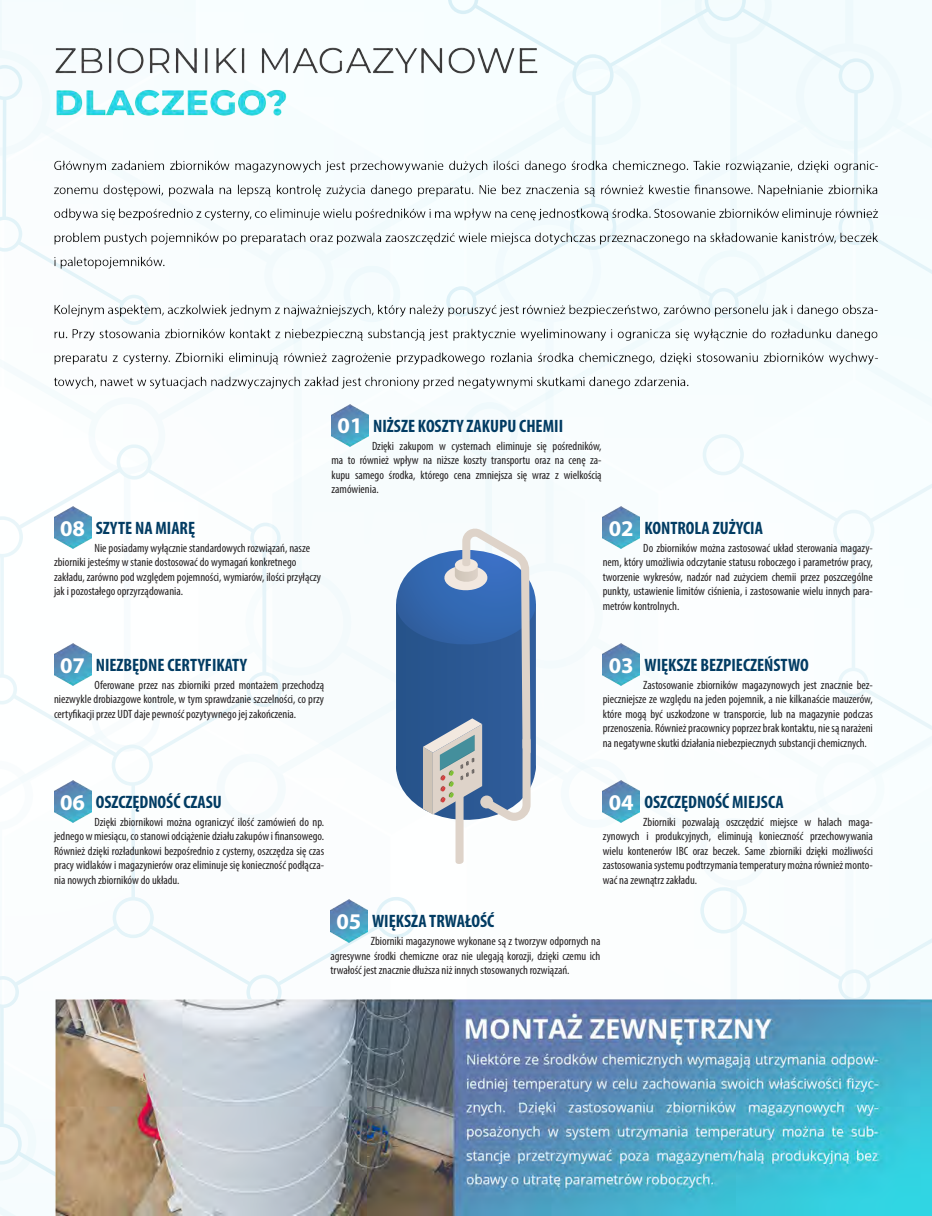
<style>
.page{position:relative;width:932px;height:1216px;background:#fff}
.page>*{position:absolute;margin:0;border:0;box-sizing:border-box;transform-origin:0 0}
.t1{font:700 22.5px "Myriad Pro";color:#fff}
.t2{font:700 condensed 18px "Myriad Pro";color:#023c63}
.t3{font:condensed 12px/14.4px "Myriad Pro";color:#231f20;text-align:justify}
</style>
<div class="page">
<img style="left:0;top:0;width:931px;height:1215px">
<svg style="left:396px;top:528px;width:140px;height:337px"></svg>
<div style="left:480px;top:795px;width:13px;height:13px;background:#ded3c9;border-radius:50%"></div>
<img style="left:331px;top:404px;width:37px;height:42px">
<img style="left:603px;top:506px;width:37px;height:43px">
<img style="left:54px;top:506px;width:37px;height:43px">
<img style="left:603px;top:643px;width:37px;height:42px">
<img style="left:54px;top:643px;width:37px;height:42px">
<img style="left:330px;top:899px;width:37px;height:43px">
<img style="left:603px;top:780px;width:37px;height:42px">
<img style="left:54px;top:780px;width:37px;height:42px">
<p class="t2" style="left:373px;top:414px;width:191px">NIŻSZE KOSZTY ZAKUPU CHEMII</p>
<p class="t3" style="left:331px;top:438px;width:272px;text-indent:40px">Dzięki zakupom w cysternach eliminuje się pośredników, ma to również wpływ na niższe koszty transportu oraz na cenę za&shy;kupu samego środka, którego cena zmniejsza się wraz z wielkością zamówienia.</p>
<p class="t1" style="left:337px;top:411px;width:26px">01</p>
<p class="t2" style="left:644px;top:516px;width:120px">KONTROLA ZUŻYCIA</p>
<p class="t3" style="left:603px;top:540px;width:271px;text-indent:40px">Do zbiorników można zastosować układ sterowania magazy&shy;nem, który umożliwia odczytanie statusu roboczego i parametrów pracy, tworzenie wykresów, nadzór nad zużyciem chemii przez poszczególne punkty, ustawienie limitów ciśnienia, i zastosowanie wielu innych para&shy;metrów kontrolnych.</p>
<p class="t2" style="left:96px;top:516px;width:101px">SZYTE NA MIARĘ</p>
<p class="t1" style="left:609px;top:513px;width:26px">02</p>
<p class="t3" style="left:54px;top:540px;width:268px;text-align:left;text-indent:40px">Nie posiadamy wyłącznie standardowych rozwiązań, nasze zbiorniki jesteśmy w stanie dostosować do wymagań konkretnego zakładu, zarówno pod względem pojemności, wymiarów, ilości przyłączy jak i pozostałego oprzyrządowania.</p>
<p class="t1" style="left:60px;top:513px;width:26px">08</p>
<p class="t2" style="left:644px;top:653px;width:166px">WIĘKSZE BEZPIECZEŃSTWO</p>
<p class="t3" style="left:603px;top:677px;width:272px;text-indent:40px">Zastosowanie zbiorników magazynowych jest znacznie bez&shy;pieczniejsze ze względu na jeden pojemnik, a nie kilkanaście mauzerów, które mogą być uszkodzone w transporcie, lub na magazynie podczas przenoszenia. Również pracownicy poprzez brak kontaktu, nie są narażeni na negatywne skutki działania niebezpiecznych substancji chemicznych.</p>
<p class="t1" style="left:60px;top:650px;width:26px">07</p>
<p class="t2" style="left:96px;top:653px;width:153px">NIEZBĘDNE CERTYFIKATY</p>
<p class="t1" style="left:609px;top:650px;width:26px">03</p>
<p class="t3" style="left:54px;top:677px;width:272px;text-indent:40px">Oferowane przez nas zbiorniki przed montażem przechodzą niezwykle drobiazgowe kontrole, w tym sprawdzanie szczelności, co przy certyfikacji przez UDT daje pewność pozytywnego jej zakończenia.</p>
<p class="t2" style="left:96px;top:790px;width:128px">OSZCZĘDNOŚĆ CZASU</p>
<p class="t1" style="left:609px;top:787px;width:26px">04</p>
<p class="t3" style="left:54px;top:814px;width:272px;text-indent:40px">Dzięki zbiornikowi można ograniczyć ilość zamówień do np. jednego w miesiącu, co stanowi odciążenie działu zakupów i finansowego.<br>Również dzięki rozładunkowi bezpośrednio z cysterny, oszczędza się czas pracy widlaków i magazynierów oraz eliminuje się konieczność podłącza&shy;nia nowych zbiorników do układu.</p>
<p class="t2" style="left:644px;top:790px;width:141px">OSZCZĘDNOŚĆ MIEJSCA</p>
<p class="t3" style="left:603px;top:814px;width:272px;text-indent:40px">Zbiorniki pozwalają oszczędzić miejsce w halach maga&shy;zynowych i produkcyjnych, eliminują konieczność przechowywania wielu kontenerów IBC oraz beczek. Same zbiorniki dzięki możliwości zastosowania systemu podtrzymania temperatury można również monto&shy;wać na zewnątrz zakładu.</p>
<p class="t1" style="left:60px;top:787px;width:26px">06</p>
<p class="t2" style="left:372px;top:910px;width:124px">WIĘKSZA TRWAŁOŚĆ</p>
<p class="t3" style="left:330px;top:934px;width:272px;text-indent:40px">Zbiorniki magazynowe wykonane są z tworzyw odpornych na agresywne środki chemiczne oraz nie ulegają korozji, dzięki czemu ich trwałość jest znacznie dłuższa niż innych stosowanych rozwiązań.</p>
<p class="t1" style="left:336px;top:906px;width:26px">05</p>
</div>
